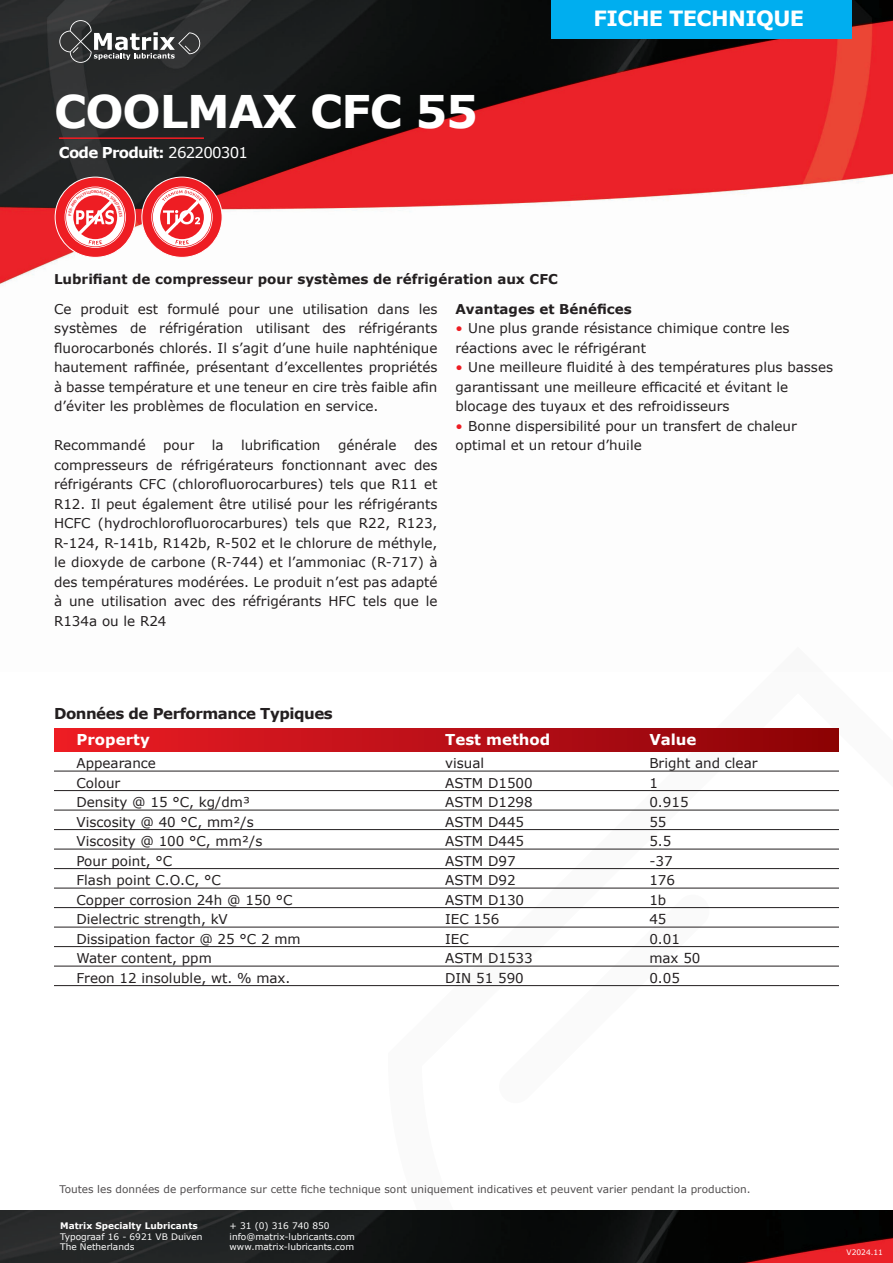
<style>
.page{position:relative;width:893px;height:1263px;background:#fff}
.page>*{position:absolute;margin:0;border:0;box-sizing:border-box;transform-origin:0 0}
.t1{font:700 45px "Verdana";letter-spacing:-.025em;color:#fff}
.t2{font:700 21px "Verdana";letter-spacing:-.03em;color:#fff}
.t3{font:700 15px "Verdana";letter-spacing:-.03em;color:#231f20}
.t4{font:700 15px "Verdana";color:#fff}
.t5{font:700 15px "Verdana";letter-spacing:-.05em;color:#fff}
.t6{font:13.5px/19.5px "Verdana";color:#231f20}
.t7{font:700 13.5px "Verdana";color:#231f20}
.t8{font:10.5px "Verdana";color:#231f20}
.t9{font:9px/10.5px "Verdana";color:#fff}
.t10{font:700 9px "Verdana";color:#fff}
.t11{font:7.5px "Verdana";color:#fff}
.s1{font-weight:400}
.s2{color:#ee1d23}
</style>
<div class="page">
<img style="left:0;top:0;width:893px;height:284px">
<svg style="left:388px;top:728px;width:505px;height:483px"></svg>
<div style="left:551px;top:0;width:301px;height:38px;background:#00aeef"></div>
<svg style="left:59px;top:20px;width:141px;height:43px;background:#505152"></svg>
<img style="left:0;top:1211px;width:893px;height:52px">
<div style="left:54px;top:729px;width:785px;height:23px;background:linear-gradient(to right,#ec1d26,#8a0207)"></div>
<hr style="left:54px;top:771px;width:785px;height:1px;background:#231f20">
<hr style="left:54px;top:790px;width:785px;height:1px;background:#231f20">
<hr style="left:54px;top:810px;width:785px;height:1px;background:#231f20">
<hr style="left:54px;top:829px;width:785px;height:1px;background:#231f20">
<hr style="left:54px;top:849px;width:785px;height:1px;background:#231f20">
<hr style="left:54px;top:868px;width:785px;height:1px;background:#231f20">
<hr style="left:54px;top:888px;width:785px;height:1px;background:#231f20">
<hr style="left:54px;top:907px;width:785px;height:1px;background:#231f20">
<hr style="left:54px;top:927px;width:785px;height:1px;background:#231f20">
<hr style="left:54px;top:946px;width:785px;height:1px;background:#231f20">
<hr style="left:54px;top:966px;width:785px;height:1px;background:#231f20">
<hr style="left:54px;top:985px;width:785px;height:1px;background:#231f20">
<hr style="left:59px;top:137px;width:145px;height:2px;background:#ee1d23">
<svg style="left:55px;top:177px;width:168px;height:81px"></svg>
<h1 class="t1" style="left:54px;top:83px;width:426px">COOLMAX CFC 55</h1>
<p class="t5" style="left:59px;top:143px;width:191px">Code Produit: <span class="s1">262200301</span></p>
<h2 class="t2" style="left:594px;top:5px;width:212px">FICHE TECHNIQUE</h2>
<p class="t7" style="left:54px;top:270px;width:505px">Lubrifiant de compresseur pour systèmes de réfrigération aux CFC</p>
<p class="t6" style="left:54px;top:299px;width:385px;text-align:justify">Ce produit est formulé pour une utilisation dans les systèmes de réfrigération utilisant des réfrigérants fluorocarbonés chlorés. Il s’agit d’une huile naphténique hautement raffinée, présentant d’excellentes propriétés à basse température et une teneur en cire très faible afin d’éviter les problèmes de floculation en service.</p>
<p class="t6" style="left:54px;top:436px;width:93px">Recommandé</p>
<p class="t6" style="left:163px;top:436px;width:32px">pour</p>
<p class="t6" style="left:212px;top:436px;width:13px">la</p>
<p class="t6" style="left:241px;top:436px;width:81px">lubrification</p>
<p class="t6" style="left:338px;top:436px;width:60px">générale</p>
<p class="t6" style="left:54px;top:436px;width:385px;text-align:justify;text-indent:360px">des compresseurs de réfrigérateurs fonctionnant avec des réfrigérants CFC (chlorofluorocarbures) tels que R11 et R12. Il peut également être utilisé pour les réfrigérants HCFC (hydrochlorofluorocarbures) tels que R22, R123, R-124, R-141b, R142b, R-502 et le chlorure de méthyle, le dioxyde de carbone (R-744) et l’ammoniac (R-717) à des températures modérées. Le produit n’est pas adapté à une utilisation avec des réfrigérants HFC tels que le R134a ou le R24</p>
<p class="t7" style="left:455px;top:300px;width:178px">Avantages et Bénéfices</p>
<p class="t6" style="left:455px;top:319px;width:335px"><span class="s2">•</span> Une plus grande résistance chimique contre les réactions avec le réfrigérant</p>
<p class="t6" style="left:455px;top:358px;width:379px"><span class="s2">•</span> Une meilleure fluidité à des températures plus basses garantissant une meilleure efficacité et évitant le blocage des tuyaux et des refroidisseurs</p>
<p class="t6" style="left:455px;top:416px;width:343px"><span class="s2">•</span> Bonne dispersibilité pour un transfert de chaleur optimal et un retour d’huile</p>
<p class="t3" style="left:54px;top:704px;width:280px">Données de Performance Typiques</p>
<p class="t4" style="left:76px;top:729px;width:75px">Property</p>
<p class="t4" style="left:445px;top:729px;width:107px">Test method</p>
<p class="t4" style="left:649px;top:729px;width:49px">Value</p>
<p class="t6" style="left:76px;top:754px;width:81px">Appearance</p>
<p class="t6" style="left:445px;top:754px;width:41px">visual</p>
<p class="t6" style="left:649px;top:754px;width:110px">Bright and clear</p>
<p class="t6" style="left:76px;top:773px;width:45px">Colour</p>
<p class="t6" style="left:445px;top:773px;width:89px">ASTM D1500</p>
<p class="t6" style="left:649px;top:773px;width:10px">1</p>
<p class="t6" style="left:76px;top:793px;width:175px">Density @ 15 °C, kg/dm³</p>
<p class="t6" style="left:445px;top:793px;width:89px">ASTM D1298</p>
<p class="t6" style="left:649px;top:793px;width:41px">0.915</p>
<p class="t6" style="left:76px;top:812px;width:179px">Viscosity @ 40 °C, mm²/s</p>
<p class="t6" style="left:445px;top:812px;width:81px">ASTM D445</p>
<p class="t6" style="left:649px;top:812px;width:19px">55</p>
<p class="t6" style="left:76px;top:832px;width:187px">Viscosity @ 100 °C, mm²/s</p>
<p class="t6" style="left:445px;top:832px;width:81px">ASTM D445</p>
<p class="t6" style="left:649px;top:832px;width:24px">5.5</p>
<p class="t6" style="left:76px;top:851px;width:97px">Pour point, °C</p>
<p class="t6" style="left:445px;top:851px;width:72px">ASTM D97</p>
<p class="t6" style="left:649px;top:851px;width:25px">-37</p>
<p class="t6" style="left:76px;top:871px;width:146px">Flash point C.O.C, °C</p>
<p class="t6" style="left:445px;top:871px;width:72px">ASTM D92</p>
<p class="t6" style="left:649px;top:871px;width:27px">176</p>
<p class="t6" style="left:76px;top:890px;width:218px">Copper corrosion 24h @ 150 °C</p>
<p class="t6" style="left:445px;top:890px;width:81px">ASTM D130</p>
<p class="t6" style="left:649px;top:890px;width:18px">1b</p>
<p class="t6" style="left:76px;top:910px;width:153px">Dielectric strength, kV</p>
<p class="t6" style="left:445px;top:910px;width:56px">IEC 156</p>
<p class="t6" style="left:649px;top:910px;width:19px">45</p>
<p class="t6" style="left:76px;top:929px;width:226px">Dissipation factor @ 25 °C 2 mm</p>
<p class="t6" style="left:445px;top:929px;width:25px">IEC</p>
<p class="t6" style="left:649px;top:929px;width:32px">0.01</p>
<p class="t6" style="left:76px;top:949px;width:137px">Water content, ppm</p>
<p class="t6" style="left:445px;top:949px;width:89px">ASTM D1533</p>
<p class="t6" style="left:649px;top:949px;width:53px">max 50</p>
<p class="t6" style="left:76px;top:968px;width:215px">Freon 12 insoluble, wt. % max.</p>
<p class="t6" style="left:445px;top:968px;width:80px">DIN 51 590</p>
<p class="t6" style="left:649px;top:968px;width:32px">0.05</p>
<p class="t8" style="left:59px;top:1183px;width:693px">Toutes les données de performance sur cette fiche technique sont uniquement indicatives et peuvent varier pendant la production.</p>
<p class="t10" style="left:60px;top:1220px;width:139px">Matrix Specialty Lubricants</p>
<p class="t9" style="left:60px;top:1231px;width:144px">Typograaf 16 - 6921 VB Duiven<br>The Netherlands</p>
<p class="t9" style="left:230px;top:1221px;width:127px">+ 31 (0) 316 740 850 info@matrix-lubricants.com www.matrix-lubricants.com</p>
<p class="t11" style="left:847px;top:1247px;width:38px">V2024.11</p>
</div>
